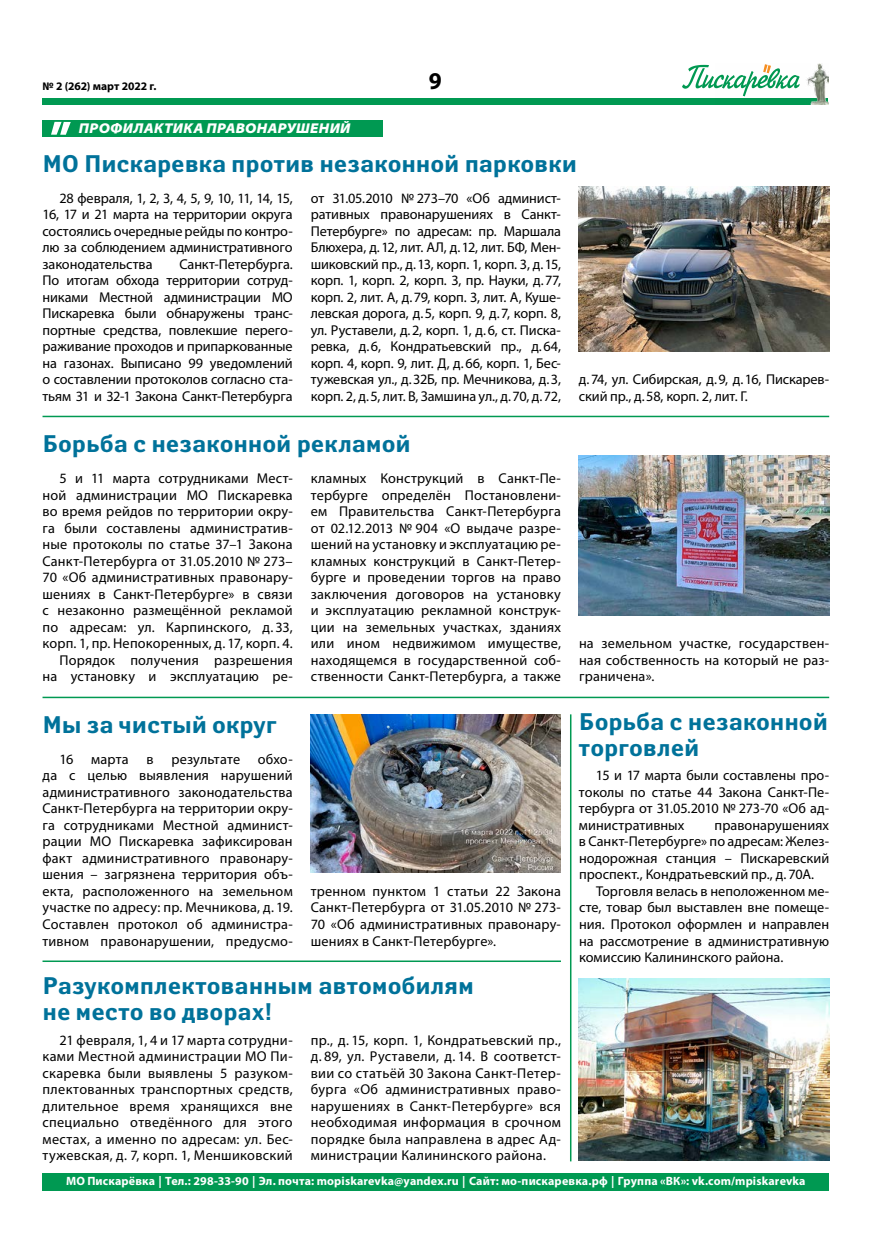
<style>
.page{position:relative;width:893px;height:1255px;background:#fff}
.page>*{position:absolute;margin:0;border:0;box-sizing:border-box;transform-origin:0 0}
.t1{font:700 24.15px "Myriad Pro";color:#000}
.t2{font:700 24px/25.8px "Yanus C";letter-spacing:-.005em;color:#00729a}
.t3{font:14.25px/16.5px "Myriad Pro";letter-spacing:.01em;color:#000;text-align:justify}
.t4{font:14.25px/16.5px "Myriad Pro";letter-spacing:-.01em;color:#000}
.t5{font:italic 900 semi-expanded 14.25px "Myriad Pro";letter-spacing:.025em;color:#fff}
.t6{font:700 12px "Myriad Pro";letter-spacing:.015em;color:#fff}
.t7{font:700 11.55px "Myriad Pro";letter-spacing:-.005em;color:#000}
</style>
<div class="page">
<div style="left:43px;top:98px;width:785px;height:7px;background:#009952"></div>
<svg style="left:682px;top:64px;width:34px;height:25px"></svg>
<img style="left:716px;top:64px;width:112px;height:41px">
<div style="left:43px;top:1173px;width:786px;height:17px;background:#009952"></div>
<div style="left:43px;top:120px;width:340px;height:16px;background:#009952"></div>
<svg style="left:51px;top:122px;width:20px;height:13px"></svg>
<hr style="left:570px;top:714px;width:1px;height:447px;background:#009952">
<img style="left:579px;top:186px;width:250px;height:165px">
<img style="left:579px;top:455px;width:250px;height:160px">
<img style="left:579px;top:978px;width:250px;height:181px">
<hr style="left:43px;top:696px;width:786px;height:2px;background:#009952">
<hr style="left:43px;top:960px;width:518px;height:1px;background:#009952">
<hr style="left:43px;top:415px;width:786px;height:2px;background:#009952">
<img style="left:311px;top:714px;width:250px;height:158px">
<p class="t7" style="left:43px;top:78px;width:115px">№ 2 (262) март 2022 г.</p>
<h1 class="t1" style="left:429px;top:65px;width:15px">9</h1>
<p class="t5" style="left:79px;top:119px;width:273px">ПРОФИЛАКТИКА ПРАВОНАРУШЕНИЙ</p>
<h2 class="t2" style="left:43px;top:150px;width:536px">МО Пискаревка против незаконной парковки</h2>
<p class="t3" style="left:43px;top:189px;width:252px;text-indent:17px">28 февраля, 1, 2, 3, 4, 5, 9, 10, 11, 14, 15, 16, 17 и 21 марта на территории округа состоялись очередные рейды по контро&shy;лю за соблюдением административного законодательства</p>
<p class="t3" style="left:311px;top:189px;width:252px">от 31.05.2010 № 273–70 «Об админист‑ ративных правонарушениях в Санкт-Петербурге» по адресам: пр. Маршала Блюхера, д.12, лит. АЛ, д.12, лит. БФ, Мен‑ шиковский пр., д.13, корп. 1, корп. 3, д.15, корп. 1, корп. 2, корп. 3, пр. Науки, д.77, корп. 2, лит. А, д.79, корп. 3, лит. А, Куше‑ левская дорога, д.5, корп. 9, д.7, корп. 8, ул. Руставели, д.2, корп. 1, д.6, ст. Писка‑ ревка, д.6, Кондратьевский пр., д.64, корп. 4, корп. 9, лит. Д, д.66, корп. 1, Бес‑ тужевская ул., д.32Б, пр. Мечникова, д.3, корп. 2, д.5, лит. В, Замшина ул., д.70, д.72,</p>
<p class="t3" style="left:43px;top:255px;width:252px;text-indent:137px">Санкт-Петербурга.<br>По итогам обхода территории сотруд‑ никами Местной администрации МО Пискаревка были обнаружены транс‑ портные средства, повлекшие перего‑ раживание проходов и припаркованные на газонах. Выписано 99 уведомлений о составлении протоколов согласно ста‑ тьям 31 и 32-1 Закона Санкт-Петербурга</p>
<p class="t4" style="left:579px;top:371px;width:252px">д.74, ул. Сибирская, д.9, д.16, Пискарев‑ ский пр., д.58, корп. 2, лит. Г.</p>
<h2 class="t2" style="left:43px;top:431px;width:370px">Борьба с незаконной рекламой</h2>
<p class="t3" style="left:43px;top:470px;width:252px;text-align:right">5 и 11 марта сотрудниками Мест‑ ной администрации МО Пискаревка во время рейдов по территории окру‑ га были составлены административ‑ ные протоколы по статье 37–1 Закона Санкт-Петербурга от 31.05.2010 № 273– 70 «Об административных правонару‑ шениях в Санкт-Петербурге» в связи с незаконно размещённой рекламой по адресам: ул. Карпинского, д. 33, корп. 1, пр. Непокоренных, д. 17, корп. 4.<br>Порядок получения разрешения на установку и эксплуатацию ре‑</p>
<p class="t3" style="left:311px;top:470px;width:252px">кламных Конструкций в Санкт-Пе‑ тербурге определён Постановлени‑ ем Правительства Санкт-Петербурга от 02.12.2013 № 904 «О выдаче разре‑ шений на установку и эксплуатацию ре‑ кламных конструкций в Санкт-Петер‑ бурге и проведении торгов на право заключения договоров на установку и эксплуатацию рекламной конструк‑ ции на земельных участках, зданиях или ином недвижимом имуществе, находящемся в государственной соб‑ ственности Санкт-Петербурга, а также</p>
<h2 class="t2" style="left:43px;top:711px;width:236px">Мы за чистый округ</h2>
<p class="t3" style="left:43px;top:750px;width:252px;text-indent:17px">16 марта в результате обхо‑ да с целью выявления нарушений административного законодательства Санкт-Петербурга на территории окру‑ га сотрудниками Местной админист‑ рации МО Пискаревка зафиксирован факт административного правонару‑ шения – загрязнена территория объ‑ екта, расположенного на земельном участке по адресу: пр. Мечникова, д. 19.<br>Составлен протокол об администра‑ тивном правонарушении, предусмо‑</p>
<p class="t3" style="left:311px;top:882px;width:252px">тренном пунктом 1 статьи 22 Закона Санкт-Петербурга от 31.05.2010 № 273- 70 «Об административных правонару‑ шениях в Санкт-Петербурге».</p>
<h2 class="t2" style="left:43px;top:972px;width:433px">Разукомплектованным автомобилям не место во дворах!</h2>
<p class="t3" style="left:43px;top:1031px;width:252px;text-indent:17px">21 февраля, 1, 4 и 17 марта сотрудни‑ ками Местной администрации МО Пи‑ скаревка были выявлены 5 разуком‑ плектованных транспортных средств, длительное время хранящихся вне специально отведённого для этого местах, а именно по адресам: ул. Бес‑ тужевская, д. 7, корп. 1, Меншиковский</p>
<p class="t3" style="left:311px;top:1031px;width:252px">пр., д. 15, корп. 1, Кондратьевский пр., д. 89, ул. Руставели, д. 14. В соответст‑ вии со статьёй 30 Закона Санкт-Петер‑ бурга «Об административных право‑ нарушениях в Санкт-Петербурге» вся необходимая информация в срочном порядке была направлена в адрес Ад‑ министрации Калининского района.</p>
<p class="t3" style="left:579px;top:635px;width:252px">на земельном участке, государствен‑ ная собственность на который не раз‑ граничена».</p>
<h2 class="t2" style="left:579px;top:708px;width:251px">Борьба с незаконной торговлей</h2>
<p class="t3" style="left:579px;top:767px;width:252px;text-indent:17px">15 и 17 марта были составлены про‑ токолы по статье 44 Закона Санкт-Пе‑ тербурга от 31.05.2010 № 273-70 «Об ад‑ министративных</p>
<p class="t3" style="left:579px;top:816px;width:252px;text-indent:136px">правонарушениях в Санкт-Петербурге» по адресам: Желез‑ нодорожная станция – Пискаревский проспект., Кондратьевский пр., д.70А.</p>
<p class="t3" style="left:579px;top:882px;width:252px;text-indent:17px">Торговля велась в неположенном ме‑ сте, товар был выставлен вне помеще‑ ния. Протокол оформлен и направлен на рассмотрение в административную комиссию Калининского района.</p>
<p class="t6" style="left:66px;top:1173px;width:741px">МО Пискарёвка | Тел.: 298-33-90 | Эл. почта: mopiskarevka@yandex.ru | Сайт: мo-пискаревка.рф | Группа «ВК»: vk.com/mpiskarevka</p>
</div>
